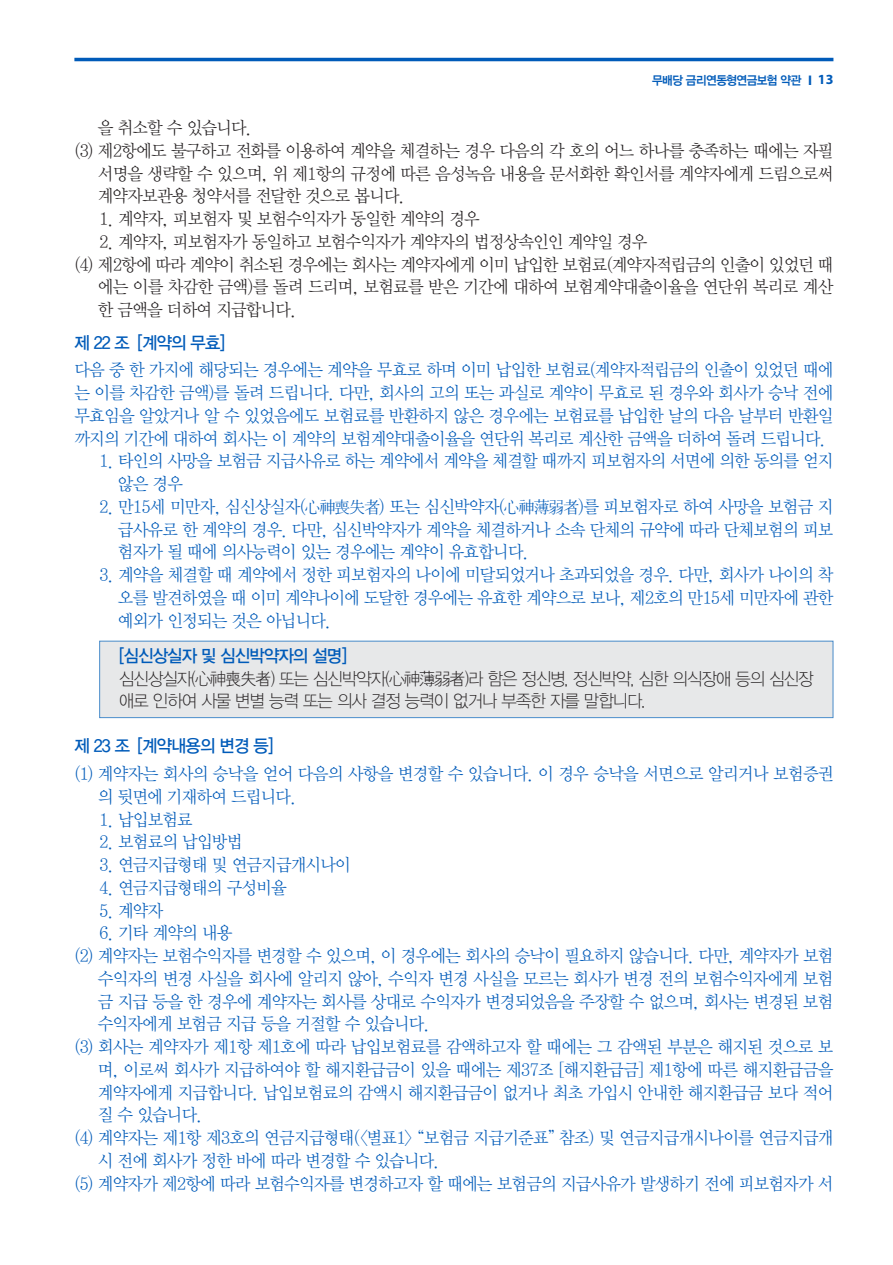
<style>
.page{position:relative;width:893px;height:1265px;background:#fff}
.page>*{position:absolute;margin:0;border:0;box-sizing:border-box;transform-origin:0 0}
.t1{font:17.5px/22.8px "YDVY Mj O32";letter-spacing:-.045em;color:#005bb9;text-align:justify;scale:.95 1}
.t2{font:17.5px "YDVY Mj O32";letter-spacing:-.05em;color:#231f20;scale:.95 1}
.t3{font:17.5px/22.8px "YDVYGO31";letter-spacing:-.05em;color:#231f20;scale:.95 1}
.t4{font:17.5px "YDVYGO33";letter-spacing:-.05em;color:#005bb9;scale:.95 1}
.t5{font:12.25px "YDVYGO34";letter-spacing:-.05em;color:#005bb9;scale:.95 1}
.s1{font-family:"Myriad Pro";font-weight:700;font-size:14px}
</style>
<div class="page">
<div style="left:100px;top:642px;width:733px;height:75px;background:#e7e8e9"></div>
<div style="left:99px;top:641px;width:734px;height:77px;border:1px solid #488bc9"></div>
<hr style="left:74px;top:58px;width:759px;height:3px;background:#005bb9">
<p class="t5" style="left:652px;top:73px;width:192px">무배당 금리연동형연금보험 약관 <span class="s1">I 13</span></p>
<p class="t2" style="left:98px;top:117px;width:164px">을 취소할 수 있습니다.</p>
<p class="t2" style="left:74px;top:140px;width:801px">(3) 제2항에도 불구하고 전화를 이용하여 계약을 체결하는 경우 다음의 각 호의 어느 하나를 충족하는 때에는 자필</p>
<p class="t2" style="left:98px;top:163px;width:776px">서명을 생략할 수 있으며, 위 제1항의 규정에 따른 음성녹음 내용을 문서화한 확인서를 계약자에게 드림으로써</p>
<p class="t2" style="left:98px;top:186px;width:325px">계약자보관용 청약서를 전달한 것으로 봅니다.</p>
<p class="t2" style="left:99px;top:208px;width:402px">1. 계약자, 피보험자 및 보험수익자가 동일한 계약의 경우</p>
<p class="t2" style="left:99px;top:231px;width:579px">2. 계약자, 피보험자가 동일하고 보험수익자가 계약자의 법정상속인인 계약일 경우</p>
<p class="t2" style="left:74px;top:254px;width:801px">(4) 제2항에 따라 계약이 취소된 경우에는 회사는 계약자에게 이미 납입한 보험료(계약자적립금의 인출이 있었던 때</p>
<p class="t2" style="left:98px;top:277px;width:776px">에는 이를 차감한 금액)를 돌려 드리며, 보험료를 받은 기간에 대하여 보험계약대출이율을 연단위 복리로 계산</p>
<p class="t2" style="left:98px;top:299px;width:211px">한 금액을 더하여 지급합니다.</p>
<p class="t4" style="left:74px;top:332px;width:160px">제 22 조 [계약의 무효]</p>
<p class="t1" style="left:74px;top:359px;width:800px">다음 중 한 가지에 해당되는 경우에는 계약을 무효로 하며 이미 납입한 보험료(계약자적립금의 인출이 있었던 때에 는 이를 차감한 금액)를 돌려 드립니다. 다만, 회사의 고의 또는 과실로 계약이 무효로 된 경우와 회사가 승낙 전에 무효임을 알았거나 알 수 있었음에도 보험료를 반환하지 않은 경우에는 보험료를 납입한 날의 다음 날부터 반환일 까지의 기간에 대하여 회사는 이 계약의 보험계약대출이율을 연단위 복리로 계산한 금액을 더하여 돌려 드립니다.</p>
<p class="t1" style="left:118px;top:450px;width:755px;text-indent:-19px">1. 타인의 사망을 보험금 지급사유로 하는 계약에서 계약을 체결할 때까지 피보험자의 서면에 의한 동의를 얻지 않은 경우</p>
<p class="t1" style="left:118px;top:495px;width:755px;text-indent:-19px">2. 만15세 미만자, 심신상실자(心神喪失者) 또는 심신박약자(心神薄弱者)를 피보험자로 하여 사망을 보험금 지 급사유로 한 계약의 경우. 다만, 심신박약자가 계약을 체결하거나 소속 단체의 규약에 따라 단체보험의 피보 험자가 될 때에 의사능력이 있는 경우에는 계약이 유효합니다.</p>
<p class="t1" style="left:118px;top:564px;width:755px;text-indent:-19px">3. 계약을 체결할 때 계약에서 정한 피보험자의 나이에 미달되었거나 초과되었을 경우. 다만, 회사가 나이의 착 오를 발견하였을 때 이미 계약나이에 도달한 경우에는 유효한 계약으로 보나, 제2호의 만15세 미만자에 관한 예외가 인정되는 것은 아닙니다.</p>
<p class="t4" style="left:119px;top:645px;width:241px">[심신상실자 및 심신박약자의 설명]</p>
<p class="t3" style="left:119px;top:667px;width:733px">심신상실자(心神喪失者) 또는 심신박약자(心神薄弱者)라 함은 정신병, 정신박약, 심한 의식장애 등의 심신장 애로 인하여 사물 변별 능력 또는 의사 결정 능력이 없거나 부족한 자를 말합니다.</p>
<p class="t4" style="left:74px;top:736px;width:211px">제 23 조 [계약내용의 변경 등]</p>
<p class="t1" style="left:98px;top:763px;width:776px;text-indent:-23px">(1) 계약자는 회사의 승낙을 얻어 다음의 사항을 변경할 수 있습니다. 이 경우 승낙을 서면으로 알리거나 보험증권 의 뒷면에 기재하여 드립니다.</p>
<p class="t1" style="left:99px;top:808px;width:100px">1. 납입보험료</p>
<p class="t1" style="left:99px;top:831px;width:152px">2. 보험료의 납입방법</p>
<p class="t1" style="left:99px;top:854px;width:266px">3. 연금지급형태 및 연금지급개시나이</p>
<p class="t1" style="left:99px;top:876px;width:199px">4. 연금지급형태의 구성비율</p>
<p class="t1" style="left:99px;top:899px;width:69px">5. 계약자</p>
<p class="t1" style="left:99px;top:922px;width:142px">6. 기타 계약의 내용</p>
<p class="t1" style="left:74px;top:945px;width:801px">(2) 계약자는 보험수익자를 변경할 수 있으며, 이 경우에는 회사의 승낙이 필요하지 않습니다. 다만, 계약자가 보험</p>
<p class="t1" style="left:98px;top:967px;width:776px">수익자의 변경 사실을 회사에 알리지 않아, 수익자 변경 사실을 모르는 회사가 변경 전의 보험수익자에게 보험</p>
<p class="t1" style="left:98px;top:990px;width:776px">금 지급 등을 한 경우에 계약자는 회사를 상대로 수익자가 변경되었음을 주장할 수 없으며, 회사는 변경된 보험</p>
<p class="t1" style="left:98px;top:1013px;width:351px">수익자에게 보험금 지급 등을 거절할 수 있습니다.</p>
<p class="t1" style="left:74px;top:1036px;width:801px">(3) 회사는 계약자가 제1항 제1호에 따라 납입보험료를 감액하고자 할 때에는 그 감액된 부분은 해지된 것으로 보</p>
<p class="t1" style="left:98px;top:1058px;width:776px">며, 이로써 회사가 지급하여야 할 해지환급금이 있을 때에는 제37조 [해지환급금] 제1항에 따른 해지환급금을</p>
<p class="t1" style="left:98px;top:1081px;width:776px">계약자에게 지급합니다. 납입보험료의 감액시 해지환급금이 없거나 최초 가입시 안내한 해지환급금 보다 적어</p>
<p class="t1" style="left:98px;top:1104px;width:112px">질 수 있습니다.</p>
<p class="t1" style="left:74px;top:1127px;width:801px">(4) 계약자는 제1항 제3호의 연금지급형태(&lt;별표1&gt; “보험금 지급기준표” 참조) 및 연금지급개시나이를 연금지급개</p>
<p class="t1" style="left:98px;top:1149px;width:362px">시 전에 회사가 정한 바에 따라 변경할 수 있습니다.</p>
<p class="t1" style="left:74px;top:1172px;width:801px">(5) 계약자가 제2항에 따라 보험수익자를 변경하고자 할 때에는 보험금의 지급사유가 발생하기 전에 피보험자가 서</p>
</div>
